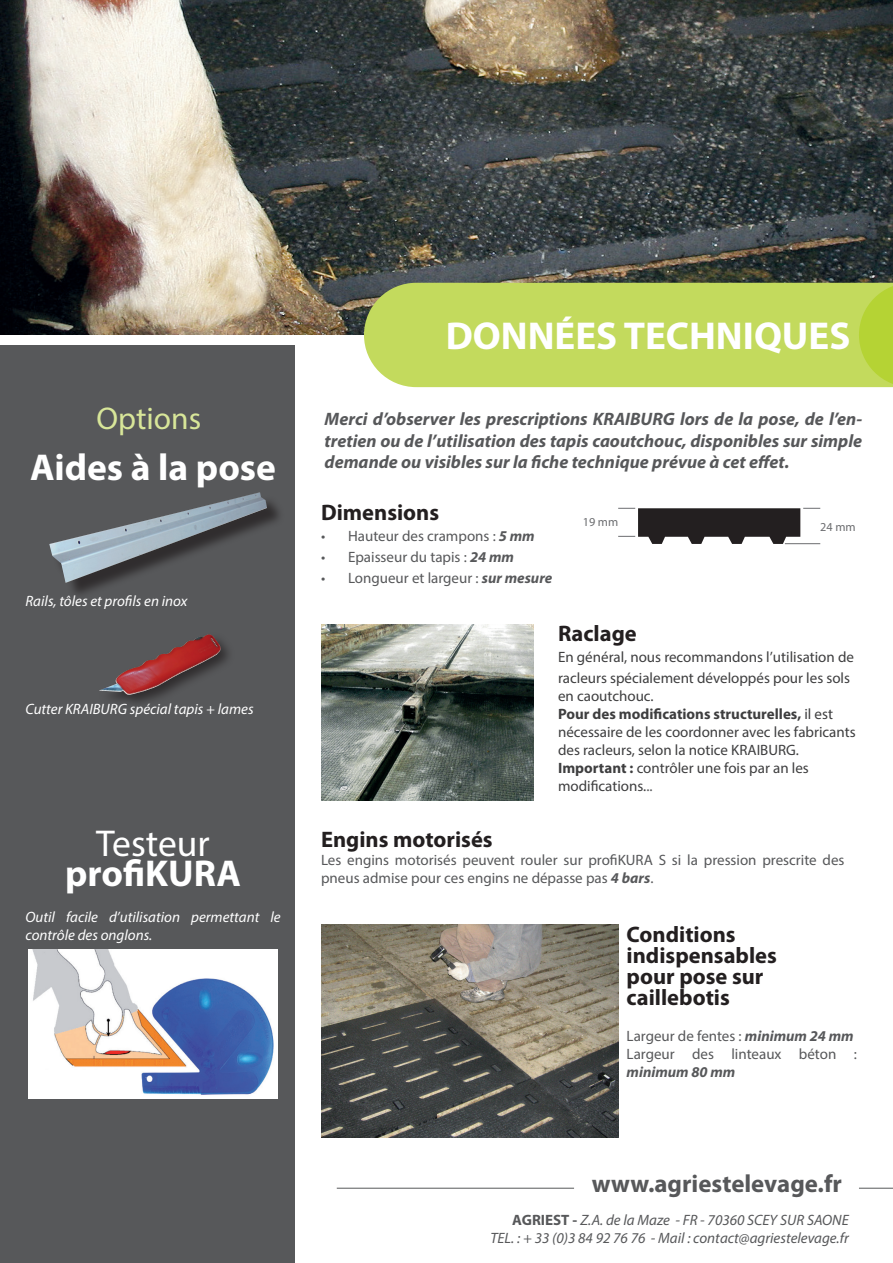
<style>
.page{position:relative;width:893px;height:1263px;background:#fff}
.page>*{position:absolute;margin:0;border:0;box-sizing:border-box;transform-origin:0 0}
.t1{font:700 39px "Myriad Pro";color:#fff}
.Subheads{font:700 37.5px/30px "Myriad Pro";color:#fff;text-align:center}
.Subheads-2{font:31.5px "Myriad Pro";color:#d8e699}
.t2{font:700 24.9px "Myriad Pro";color:#57585a}
.t3{font:700 22.5px/21px "Myriad Pro";color:#231f20}
.t4{font:italic 700 18px/21.6px "Myriad Pro";color:#57585a;text-align:justify}
.t5{font:15px/18px "Myriad Pro";color:#3e3e3f}
.t6{font:15px/18px "Myriad Pro";color:#57585a}
.Subheads-3{font:italic 15px/18px "Myriad Pro";color:#fff}
.t7{font:italic 15px "Myriad Pro";color:#57585a}
.t8{font:12.15px "Myriad Pro";color:#6c6d70}
.s1{font-weight:400}
.s2{font-weight:700;font-style:italic}
.s3{font-weight:700}
.s4{color:#57585a}
.s5{font-weight:700;font-style:normal}
</style>
<div class="page">
<div style="left:0;top:346px;width:295px;height:917px;background:#57585a"></div>
<hr style="left:859px;top:1188px;width:34px;height:1px;background:#57585a">
<hr style="left:337px;top:1188px;width:237px;height:1px;background:#57585a">
<img style="left:0;top:0;width:893px;height:335px">
<div style="left:364px;top:283px;width:495px;height:104px;background:#c3da5d"></div>
<svg style="left:859px;top:283px;width:34px;height:104px;background:#b9d540"></svg>
<svg style="left:618px;top:508px;width:202px;height:36px"></svg>
<hr style="left:785px;top:543px;width:35px;height:1px;background:#6c6d70">
<img style="left:321px;top:624px;width:213px;height:176px">
<img style="left:321px;top:925px;width:298px;height:212px">
<img style="left:29px;top:950px;width:248px;height:149px">
<div style="left:52px;top:496px;width:233px;height:105px;background:#231f20;opacity:.75"></div>
<img style="left:49px;top:492px;width:218px;height:91px">
<div style="left:98px;top:631px;width:137px;height:78px;background:#231f20;opacity:.75"></div>
<img style="left:99px;top:634px;width:124px;height:62px">
<p class="Subheads-2" style="left:96px;top:399px;width:106px">Options</p>
<p class="Subheads" style="left:30px;top:451px;width:247px">Aides à la pose</p>
<p class="Subheads-3" style="left:26px;top:592px;width:163px">Rails, tôles et profils en inox</p>
<p class="Subheads-3" style="left:26px;top:700px;width:230px">Cutter KRAIBURG spécial tapis + lames</p>
<p class="Subheads" style="left:65px;top:827px;width:177px"><span class="s1">Testeur </span>profiKURA</p>
<p class="Subheads-3" style="left:26px;top:907px;width:257px">Outil facile d’utilisation permettant le contrôle des onglons.</p>
<p class="t1" style="left:446px;top:310px;width:406px">DONNÉES TECHNIQUES</p>
<p class="t4" style="left:325px;top:408px;width:539px">Merci d’observer les prescriptions KRAIBURG lors de la pose, de l’en&shy;tretien ou de l’utilisation des tapis caoutchouc, disponibles sur simple demande ou visibles sur la fiche technique prévue à cet effet.</p>
<p class="t3" style="left:321px;top:501px;width:120px">Dimensions</p>
<p class="t6" style="left:321px;top:526px;width:215px">• Hauteur des crampons : <span class="s2">5 mm</span></p>
<p class="t6" style="left:321px;top:547px;width:194px">• Epaisseur du tapis : <span class="s2">24 mm</span></p>
<p class="t6" style="left:321px;top:568px;width:233px">• Longueur et largeur : <span class="s2">sur mesure</span></p>
<p class="t8" style="left:583px;top:514px;width:37px">19 mm</p>
<p class="t8" style="left:820px;top:519px;width:37px">24 mm</p>
<p class="t3" style="left:558px;top:622px;width:80px">Raclage</p>
<p class="t5" style="left:558px;top:646px;width:297px;line-height:21px">En général, nous recommandons l’utilisation de racleurs spécialement développés pour les sols</p>
<p class="t5" style="left:558px;top:687px;width:97px">en caoutchouc.</p>
<p class="t5" style="left:558px;top:705px;width:299px"><span class="s3">Pour des modifications structurelles,</span> il est nécessaire de les coordonner avec les fabricants des racleurs, selon la notice KRAIBURG.</p>
<p class="t5" style="left:558px;top:759px;width:252px"><span class="s3">Important :</span> contrôler une fois par an les modifications.<span class="s4">..</span></p>
<p class="t3" style="left:321px;top:828px;width:173px">Engins motorisés</p>
<p class="t6" style="left:321px;top:850px;width:525px">Les engins motorisés peuvent rouler sur profiKURA S si la pression prescrite des pneus admise pour ces engins ne dépasse pas <span class="s2">4 bars</span>.</p>
<p class="t3" style="left:627px;top:923px;width:152px">Conditions indispensables pour pose sur caillebotis</p>
<p class="t6" style="left:627px;top:1026px;width:229px">Largeur de fentes : <span class="s2">minimum 24 mm</span></p>
<p class="t6" style="left:627px;top:1044px;width:232px">Largeur des linteaux béton : <span class="s2">minimum 80 mm</span></p>
<p class="t2" style="left:592px;top:1167px;width:252px">www.agriestelevage.fr</p>
<p class="t7" style="left:512px;top:1210px;width:338px"><span class="s5">AGRIEST -</span> Z.A. de la Maze - FR - 70360 SCEY SUR SAONE</p>
<p class="t7" style="left:490px;top:1228px;width:360px">TEL. : + 33 (0)3 84 92 76 76 - Mail : contact@agriestelevage.fr</p>
</div>
